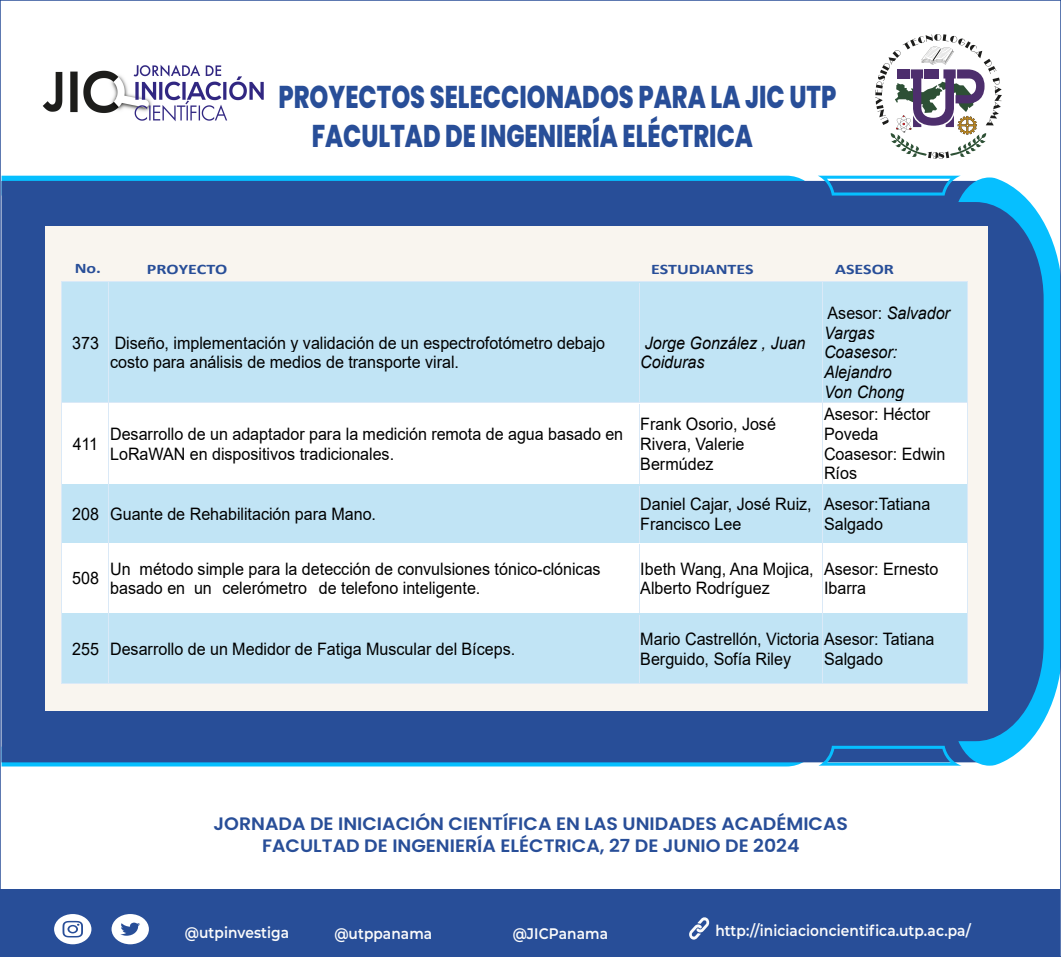
<style>
.page{position:relative;width:1061px;height:957px;background:#fff}
.page>*{position:absolute;margin:0;border:0;box-sizing:border-box;transform-origin:0 0}
.t1{font:800 31.5px "Poppins";color:#284e98;scale:.76 1}
.t2{font:600 18px/21.6px "Poppins";color:#284e98;text-align:center;scale:1.05 1}
.t3{font:17.1px/19.6px "Arial";color:#000;scale:.94 1}
.t4{font:italic 17.1px/19.6px "Arial";color:#000;scale:.94 1}
.t5{font:600 15.3px "Montserrat";letter-spacing:.005em;color:#fbfbfb;scale:.9 1}
.t6{font:700 14.55px "Calibri";letter-spacing:-.005em;color:#284e98;scale:1.24 1}
.s1{font-style:normal}
</style>
<div class="page">
<svg style="left:3px;top:176px;width:814px;height:5px"></svg>
<svg style="left:3px;top:762px;width:814px;height:5px"></svg>
<div style="left:3px;top:181px;width:814px;height:581px;background:#284e98"></div>
<svg style="left:817px;top:176px;width:143px;height:590px;fill:#284e98"></svg>
<svg style="left:958px;top:177px;width:99px;height:589px;fill:#284e98"></svg>
<img style="left:42px;top:64px;width:222px;height:58px">
<div style="left:0;top:890px;width:1059px;height:67px;background:#284e98"></div>
<svg style="left:112px;top:914px;width:37px;height:30px"></svg>
<svg style="left:54px;top:914px;width:37px;height:30px"></svg>
<svg style="left:689px;top:917px;width:20px;height:23px"></svg>
<div style="left:45px;top:226px;width:942px;height:485px;background:#f9f5ef"></div>
<svg style="left:875px;top:34px;width:126px;height:125px"></svg>
<div style="left:62px;top:282px;width:47px;height:120px;background:#c1e4f5"></div>
<div style="left:109px;top:282px;width:529px;height:120px;background:#c1e4f5"></div>
<div style="left:639px;top:282px;width:183px;height:120px;background:#c1e4f5"></div>
<div style="left:824px;top:283px;width:142px;height:20px;background:#c1e4f5"></div>
<div style="left:824px;top:303px;width:142px;height:20px;background:#c1e4f5"></div>
<div style="left:824px;top:323px;width:142px;height:19px;background:#c1e4f5"></div>
<div style="left:824px;top:342px;width:142px;height:20px;background:#c1e4f5"></div>
<div style="left:824px;top:362px;width:142px;height:20px;background:#c1e4f5"></div>
<div style="left:824px;top:382px;width:142px;height:19px;background:#c1e4f5"></div>
<hr style="left:62px;top:281px;width:47px;height:1px;background:#dae9f7">
<hr style="left:109px;top:281px;width:529px;height:1px;background:#dae9f7">
<hr style="left:639px;top:281px;width:183px;height:1px;background:#dae9f7">
<hr style="left:823px;top:281px;width:143px;height:1px;background:#dae9f7">
<hr style="left:823px;top:282px;width:143px;height:1px;background:#c1e4f5">
<hr style="left:61px;top:283px;width:1px;height:119px;background:#dae9f7">
<hr style="left:109px;top:283px;width:1px;height:119px;background:#dae9f7">
<hr style="left:638px;top:283px;width:1px;height:119px;background:#dae9f7">
<hr style="left:822px;top:401px;width:145px;height:1px;background:#c1e4f5">
<hr style="left:822px;top:283px;width:1px;height:119px;background:#dae9f7">
<hr style="left:966px;top:283px;width:1px;height:119px;background:#dae9f7">
<div style="left:62px;top:403px;width:47px;height:81px;background:#fff"></div>
<div style="left:109px;top:403px;width:529px;height:81px;background:#fff"></div>
<div style="left:639px;top:403px;width:183px;height:81px;background:#fff"></div>
<div style="left:824px;top:404px;width:142px;height:20px;background:#fff"></div>
<div style="left:824px;top:424px;width:142px;height:20px;background:#fff"></div>
<div style="left:824px;top:444px;width:142px;height:19px;background:#fff"></div>
<div style="left:824px;top:463px;width:142px;height:20px;background:#fff"></div>
<hr style="left:62px;top:402px;width:47px;height:1px;background:#dae9f7">
<hr style="left:109px;top:402px;width:529px;height:1px;background:#dae9f7">
<hr style="left:639px;top:402px;width:183px;height:1px;background:#dae9f7">
<hr style="left:823px;top:402px;width:143px;height:1px;background:#dae9f7">
<hr style="left:823px;top:403px;width:143px;height:1px;background:#fff">
<svg style="left:966px;top:386px;width:1px;height:18px"></svg>
<hr style="left:61px;top:404px;width:1px;height:80px;background:#dae9f7">
<hr style="left:109px;top:404px;width:1px;height:80px;background:#dae9f7">
<hr style="left:638px;top:404px;width:1px;height:80px;background:#dae9f7">
<hr style="left:822px;top:483px;width:145px;height:1px;background:#fff">
<hr style="left:822px;top:404px;width:1px;height:80px;background:#dae9f7">
<hr style="left:966px;top:404px;width:1px;height:80px;background:#dae9f7">
<div style="left:62px;top:485px;width:47px;height:58px;background:#c1e4f5"></div>
<div style="left:109px;top:485px;width:529px;height:58px;background:#c1e4f5"></div>
<div style="left:639px;top:485px;width:183px;height:58px;background:#c1e4f5"></div>
<div style="left:823px;top:485px;width:143px;height:58px;background:#c1e4f5"></div>
<hr style="left:62px;top:484px;width:47px;height:1px;background:#dae9f7">
<hr style="left:109px;top:484px;width:529px;height:1px;background:#dae9f7">
<hr style="left:639px;top:484px;width:183px;height:1px;background:#dae9f7">
<hr style="left:823px;top:484px;width:143px;height:1px;background:#dae9f7">
<hr style="left:61px;top:486px;width:1px;height:57px;background:#dae9f7">
<hr style="left:109px;top:486px;width:1px;height:57px;background:#dae9f7">
<hr style="left:638px;top:486px;width:1px;height:57px;background:#dae9f7">
<hr style="left:822px;top:486px;width:1px;height:57px;background:#dae9f7">
<hr style="left:966px;top:486px;width:1px;height:57px;background:#dae9f7">
<div style="left:62px;top:543px;width:47px;height:70px;background:#fff"></div>
<div style="left:109px;top:543px;width:529px;height:70px;background:#fff"></div>
<div style="left:639px;top:543px;width:183px;height:70px;background:#fff"></div>
<div style="left:823px;top:543px;width:143px;height:70px;background:#fff"></div>
<hr style="left:61px;top:545px;width:1px;height:68px;background:#dae9f7">
<hr style="left:109px;top:545px;width:1px;height:68px;background:#dae9f7">
<hr style="left:638px;top:545px;width:1px;height:68px;background:#dae9f7">
<hr style="left:822px;top:545px;width:1px;height:68px;background:#dae9f7">
<hr style="left:966px;top:545px;width:1px;height:68px;background:#dae9f7">
<div style="left:62px;top:614px;width:47px;height:69px;background:#c1e4f5"></div>
<div style="left:109px;top:614px;width:529px;height:69px;background:#c1e4f5"></div>
<div style="left:639px;top:614px;width:183px;height:69px;background:#c1e4f5"></div>
<div style="left:823px;top:614px;width:143px;height:69px;background:#c1e4f5"></div>
<hr style="left:62px;top:613px;width:47px;height:1px;background:#dae9f7">
<hr style="left:109px;top:613px;width:529px;height:1px;background:#dae9f7">
<hr style="left:639px;top:613px;width:183px;height:1px;background:#dae9f7">
<hr style="left:823px;top:613px;width:143px;height:1px;background:#dae9f7">
<hr style="left:61px;top:615px;width:1px;height:68px;background:#dae9f7">
<hr style="left:62px;top:683px;width:47px;height:1px;background:#dae9f7">
<hr style="left:109px;top:615px;width:1px;height:68px;background:#dae9f7">
<hr style="left:109px;top:683px;width:529px;height:1px;background:#dae9f7">
<hr style="left:638px;top:615px;width:1px;height:68px;background:#dae9f7">
<hr style="left:639px;top:683px;width:183px;height:1px;background:#dae9f7">
<hr style="left:822px;top:615px;width:1px;height:68px;background:#dae9f7">
<hr style="left:823px;top:683px;width:143px;height:1px;background:#dae9f7">
<hr style="left:966px;top:615px;width:1px;height:68px;background:#dae9f7">
<h1 class="t1" style="left:278px;top:78px;width:735px">PROYECTOS SELECCIONADOS PARA LA JIC UTP</h1>
<h1 class="t1" style="left:312px;top:118px;width:582px">FACULTAD DE INGENIERÍA ELÉCTRICA</h1>
<p class="t6" style="left:75px;top:258px;width:23px">No.</p>
<p class="t6" style="left:147px;top:259px;width:66px">PROYECTO</p>
<p class="t6" style="left:651px;top:259px;width:84px">ESTUDIANTES</p>
<p class="t6" style="left:835px;top:259px;width:49px">ASESOR</p>
<p class="t3" style="left:110px;top:333px;width:528px;text-indent:-38px">373 Diseño, implementación y validación de un espectrofotómetro debajo costo para análisis de medios de transporte viral.</p>
<p class="t4" style="left:640px;top:333px;width:177px">Jorge González , Juan<br>Coiduras</p>
<p class="t4" style="left:824px;top:303px;width:135px"><span class="s1">Asesor:</span> Salvador<br>Vargas<br>Coasesor:<br>Alejandro<br>Von Chong</p>
<p class="t3" style="left:73px;top:434px;width:29px">411</p>
<p class="t3" style="left:110px;top:424px;width:547px">Desarrollo de un adaptador para la medición remota de agua basado en<br>LoRaWAN en dispositivos tradicionales.</p>
<p class="t3" style="left:640px;top:414px;width:146px">Frank Osorio, José<br>Rivera, Valerie<br>Bermúdez</p>
<p class="t3" style="left:824px;top:404px;width:131px">Asesor: Héctor<br>Poveda<br>Coasesor: Edwin<br>Ríos</p>
<p class="t3" style="left:72px;top:504px;width:325px">208 Guante de Rehabilitación para Mano.</p>
<p class="t3" style="left:640px;top:494px;width:184px">Daniel Cajar, José Ruiz,<br>Francisco Lee</p>
<p class="t3" style="left:824px;top:494px;width:115px">Asesor:Tatiana<br>Salgado</p>
<p class="t3" style="left:72px;top:569px;width:30px">508</p>
<p class="t3" style="left:110px;top:559px;width:523px">Un método simple para la detección de convulsiones tónico-clónicas basado en un celerómetro de telefono inteligente.</p>
<p class="t3" style="left:640px;top:559px;width:186px">Ibeth Wang, Ana Mojica,<br>Alberto Rodríguez</p>
<p class="t3" style="left:824px;top:559px;width:123px">Asesor: Ernesto<br>Ibarra</p>
<p class="t3" style="left:72px;top:639px;width:473px">255 Desarrollo de un Medidor de Fatiga Muscular del Bíceps.</p>
<p class="t3" style="left:640px;top:629px;width:314px">Mario Castrellón, Victoria Asesor: Tatiana<br>Berguido, Sofía Riley</p>
<p class="t3" style="left:824px;top:649px;width:64px">Salgado</p>
<p class="t2" style="left:213px;top:813px;width:606px">JORNADA DE INICIACIÓN CIENTÍFICA EN LAS UNIDADES ACADÉMICAS<br>FACULTAD DE INGENIERÍA ELÉCTRICA, 27 DE JUNIO DE 2024</p>
<p class="t5" style="left:185px;top:922px;width:117px">@utpinvestiga</p>
<p class="t5" style="left:334px;top:922px;width:110px">@utppanama</p>
<p class="t5" style="left:513px;top:923px;width:107px">@JICPanama</p>
<p class="t5" style="left:715px;top:919px;width:285px">http://iniciacioncientifica.utp.ac.pa/</p>
</div>
